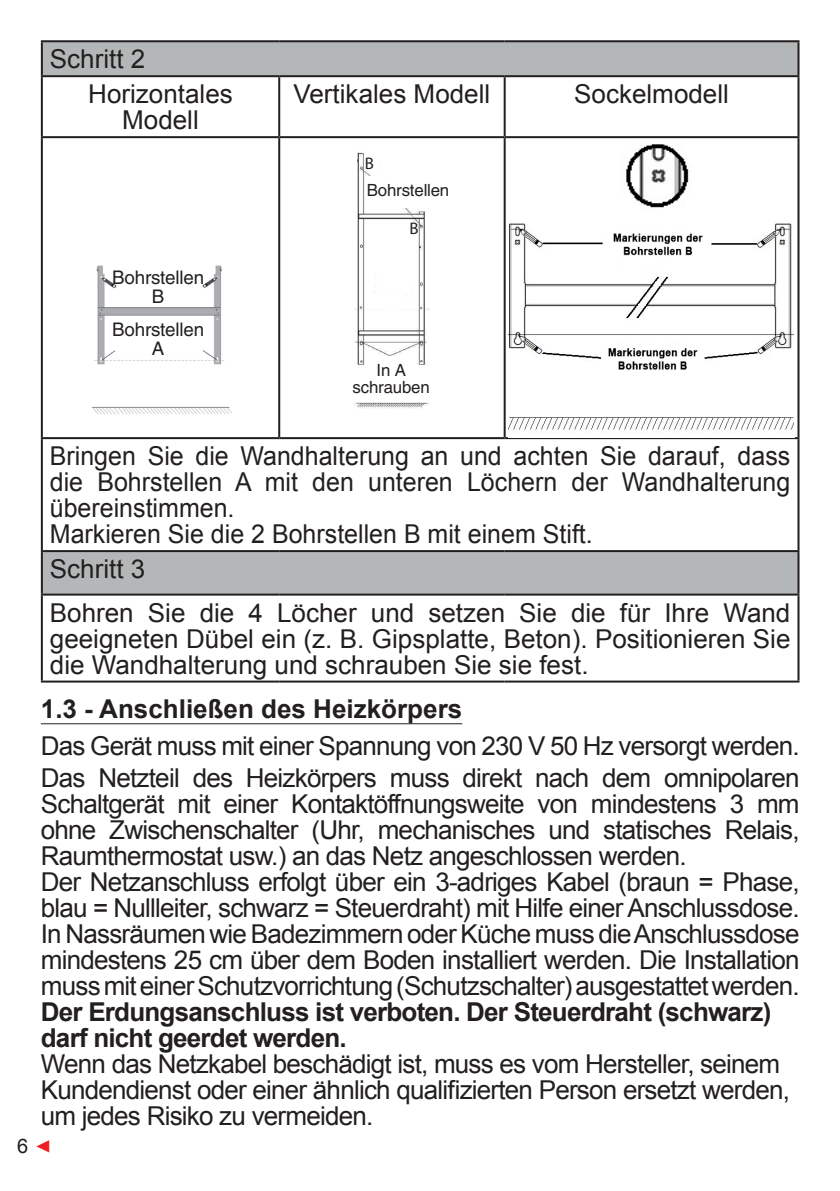
<style>
.page{position:relative;width:840px;height:1191px;background:#fff}
.page>*{position:absolute;margin:0;border:0;box-sizing:border-box;transform-origin:0 0}
.t1{font:26px/26px "Arial";letter-spacing:-.03em;color:#231f20}
.t2{font:26px/35px "Arial";color:#231f20}
.t3{font:26px/26px "Arial";color:#231f20;scale:.96 1}
.t4{font:700 26px/26px "Arial";letter-spacing:-.03em;color:#231f20}
.t5{font:700 26px "Arial";color:#231f20}
.t6{font:20px "Arial";color:#231f20}
.t7{font:18.8px/18.8px "Helvetica";letter-spacing:-.01em;color:#231f20;text-align:center}
.t8{font:16.8px/16.8px "Helvetica";letter-spacing:-.01em;color:#231f20;text-align:center}
.t9{font:16.8px "Myriad Pro";color:#231f20}
.s1{font-family:"Minion Pro";font-size:26px;color:#ee1d23}
</style>
<div class="page">
<hr style="left:41px;top:723px;width:421px;height:1px;background:#231f20">
<svg style="left:43px;top:42px;width:754px;height:551px"></svg>
<hr style="left:41px;top:77px;width:2px;height:59px;background:#231f20">
<hr style="left:278px;top:77px;width:2px;height:59px;background:#231f20">
<hr style="left:503px;top:77px;width:2px;height:59px;background:#231f20">
<hr style="left:797px;top:77px;width:2px;height:59px;background:#231f20">
<hr style="left:41px;top:136px;width:238px;height:2px;background:#231f20">
<hr style="left:41px;top:138px;width:2px;height:299px;background:#231f20">
<hr style="left:279px;top:136px;width:225px;height:2px;background:#231f20">
<hr style="left:278px;top:138px;width:2px;height:299px;background:#231f20">
<hr style="left:504px;top:136px;width:295px;height:2px;background:#231f20">
<hr style="left:503px;top:138px;width:2px;height:299px;background:#231f20">
<hr style="left:797px;top:138px;width:2px;height:299px;background:#231f20">
<hr style="left:41px;top:437px;width:238px;height:2px;background:#231f20">
<hr style="left:41px;top:439px;width:2px;height:111px;background:#231f20">
<hr style="left:279px;top:437px;width:225px;height:2px;background:#231f20">
<hr style="left:504px;top:437px;width:295px;height:2px;background:#231f20">
<hr style="left:797px;top:439px;width:2px;height:111px;background:#231f20">
<hr style="left:41px;top:550px;width:238px;height:2px;background:#231f20">
<hr style="left:41px;top:552px;width:2px;height:41px;background:#231f20">
<hr style="left:279px;top:550px;width:225px;height:2px;background:#231f20">
<hr style="left:504px;top:550px;width:295px;height:2px;background:#231f20">
<hr style="left:797px;top:552px;width:2px;height:41px;background:#231f20">
<hr style="left:41px;top:593px;width:238px;height:2px;background:#231f20">
<hr style="left:41px;top:595px;width:2px;height:85px;background:#231f20">
<hr style="left:279px;top:593px;width:225px;height:2px;background:#231f20">
<hr style="left:504px;top:593px;width:295px;height:2px;background:#231f20">
<hr style="left:797px;top:595px;width:2px;height:85px;background:#231f20">
<hr style="left:41px;top:680px;width:238px;height:2px;background:#231f20">
<hr style="left:279px;top:680px;width:225px;height:2px;background:#231f20">
<hr style="left:504px;top:680px;width:295px;height:2px;background:#231f20">
<hr style="left:797px;top:42px;width:2px;height:33px;background:#231f20">
<hr style="left:41px;top:40px;width:238px;height:2px;background:#231f20">
<hr style="left:41px;top:42px;width:2px;height:33px;background:#231f20">
<hr style="left:279px;top:40px;width:225px;height:2px;background:#231f20">
<hr style="left:504px;top:40px;width:295px;height:2px;background:#231f20">
<hr style="left:41px;top:75px;width:238px;height:2px;background:#231f20">
<hr style="left:279px;top:75px;width:225px;height:2px;background:#231f20">
<hr style="left:504px;top:75px;width:295px;height:2px;background:#231f20">
<img style="left:88px;top:262px;width:146px;height:156px">
<div style="left:123px;top:284px;width:71px;height:11px;background:#fff"></div>
<div style="left:115px;top:336px;width:88px;height:20px;background:#fff"></div>
<img style="left:345px;top:145px;width:89px;height:269px">
<div style="left:364px;top:155px;width:12px;height:15px;background:#fff"></div>
<div style="left:364px;top:176px;width:70px;height:31px;background:#fff"></div>
<div style="left:367px;top:356px;width:47px;height:28px;background:#fff"></div>
<svg style="left:410px;top:222px;width:8px;height:9px"></svg>
<img style="left:508px;top:222px;width:286px;height:215px">
<p class="t2" style="left:88px;top:42px;width:146px;text-indent:-38px">Schritt 2<br>Horizontales</p>
<p class="t1" style="left:122px;top:107px;width:78px">Modell</p>
<p class="t7" style="left:112px;top:268px;width:93px">Bohrstellen<br>B</p>
<p class="t7" style="left:112px;top:320px;width:93px">Bohrstellen<br>A</p>
<p class="t2" style="left:293px;top:77px;width:198px">Vertikales Modell</p>
<p class="t2" style="left:574px;top:77px;width:156px">Sockelmodell</p>
<p class="t9" style="left:364px;top:153px;width:11px">B</p>
<p class="t8" style="left:366px;top:181px;width:84px">Bohrstellen</p>
<p class="t9" style="left:409px;top:218px;width:11px">B</p>
<p class="t8" style="left:352px;top:362px;width:79px">In A schrauben</p>
<p class="t3" style="left:50px;top:443px;width:772px">Bringen Sie die Wandhalterung an und achten Sie darauf, dass die Bohrstellen A mit den unteren Löchern der Wandhalterung übereinstimmen.<br>Markieren Sie die 2 Bohrstellen B mit einem Stift.</p>
<p class="t2" style="left:50px;top:547px;width:741px;line-height:43.4px">Schritt 3<br>Bohren Sie die 4 Löcher und setzen Sie die für Ihre Wand</p>
<p class="t2" style="left:50px;top:625px;width:741px;line-height:26px">geeigneten Dübel ein (z. B. Gipsplatte, Beton). Positionieren Sie die Wandhalterung und schrauben Sie sie fest.</p>
<p class="t5" style="left:41px;top:691px;width:422px">1.3 - Anschließen des Heizkörpers</p>
<p class="t1" style="left:41px;top:730px;width:759px;line-height:31.6px">Das Gerät muss mit einer Spannung von 230 V 50 Hz versorgt werden.<br>Das Netzteil des Heizkörpers muss direkt nach dem omnipolaren</p>
<p class="t1" style="left:41px;top:790px;width:759px">Schaltgerät mit einer Kontaktöffnungsweite von mindestens 3 mm ohne Zwischenschalter (Uhr, mechanisches und statisches Relais, Raumthermostat usw.) an das Netz angeschlossen werden.<br>Der Netzanschluss erfolgt über ein 3-adriges Kabel (braun = Phase, blau = Nullleiter, schwarz = Steuerdraht) mit Hilfe einer Anschlussdose.<br>In Nassräumen wie Badezimmern oder Küche muss die Anschlussdose mindestens 25 cm über dem Boden installiert werden. Die Installation muss mit einer Schutzvorrichtung (Schutzschalter) ausgestattet werden.</p>
<p class="t4" style="left:41px;top:999px;width:731px">Der Erdungsanschluss ist verboten. Der Steuerdraht (schwarz) darf nicht geerdet werden.</p>
<p class="t1" style="left:41px;top:1050px;width:750px">Wenn das Netzkabel beschädigt ist, muss es vom Hersteller, seinem<br>Kundendienst oder einer ähnlich qualifizierten Person ersetzt werden, um jedes Risiko zu vermeiden.</p>
<p class="t6" style="left:17px;top:1133px;width:36px">6 <span class="s1">◀</span></p>
</div>
